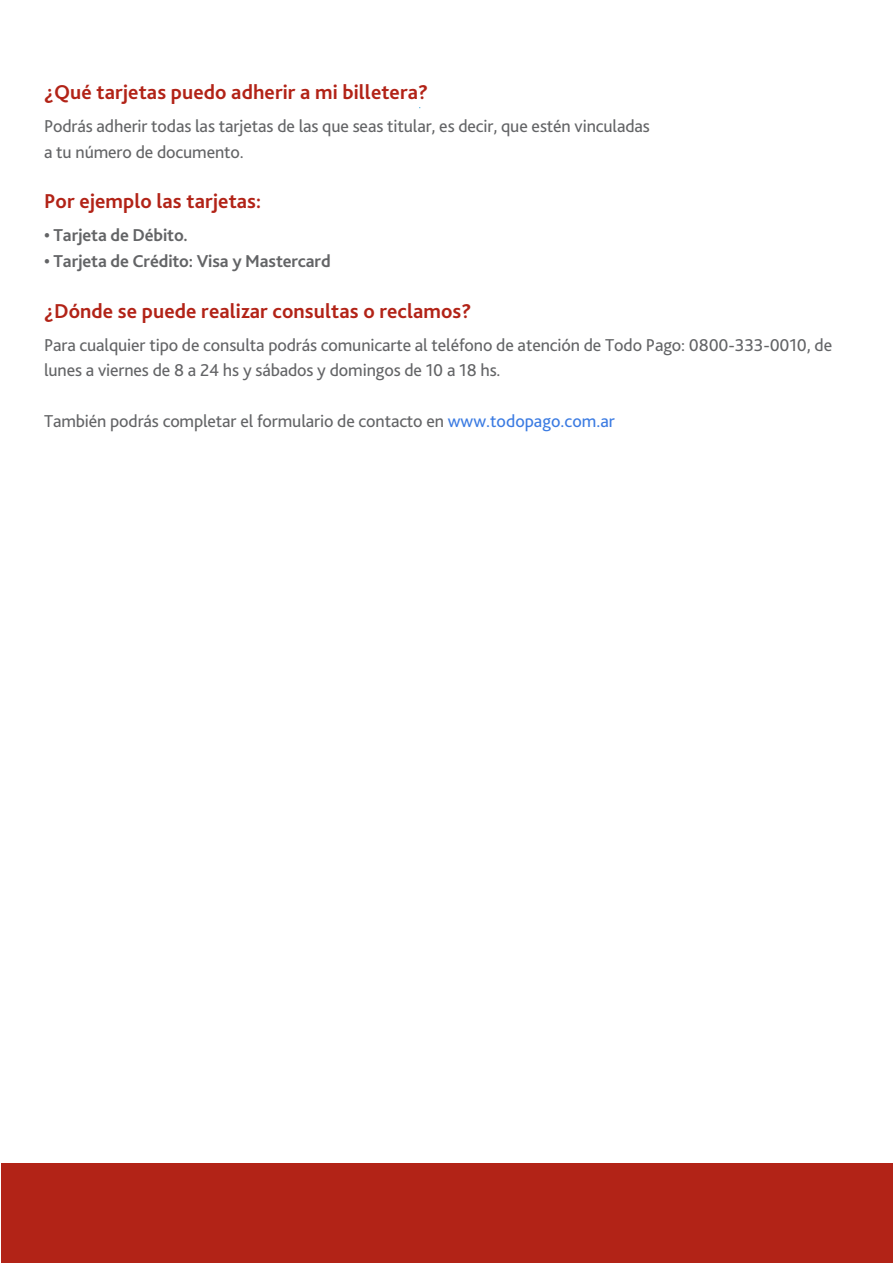
<style>
.page{position:relative;width:893px;height:1263px;background:#fff}
.page>*{position:absolute;margin:0;border:0;box-sizing:border-box;transform-origin:0 0}
.t1{font:700 21px "Bliss 2";letter-spacing:.005em;color:#b22317}
.t2{font:18px/25.5px "Bliss 2";letter-spacing:-.01em;color:#636466}
.t3{font:700 18px "Bliss 2";letter-spacing:-.01em;color:#636466}
.s1{color:#3b7be2}
</style>
<div class="page">
<div style="left:1px;top:1163px;width:891px;height:100px;background:#b22317"></div>
<p class="t1" style="left:44px;top:79px;width:386px">¿Qué tarjetas puedo adherir a mi billetera?</p>
<p class="t2" style="left:44px;top:113px;width:607px">Podrás adherir todas las tarjetas de las que seas titular, es decir, que estén vinculadas a tu número de documento.</p>
<p class="t1" style="left:44px;top:188px;width:219px">Por ejemplo las tarjetas:</p>
<p class="t3" style="left:44px;top:224px;width:145px">• Tarjeta de Débito.</p>
<p class="t3" style="left:44px;top:250px;width:288px">• Tarjeta de Crédito: Visa y Mastercard</p>
<p class="t1" style="left:44px;top:298px;width:429px">¿Dónde se puede realizar consultas o reclamos?</p>
<p class="t2" style="left:44px;top:332px;width:790px">Para cualquier tipo de consulta podrás comunicarte al teléfono de atención de Todo Pago: 0800-333-0010, de lunes a viernes de 8 a 24 hs y sábados y domingos de 10 a 18 hs.</p>
<p class="t2" style="left:44px;top:408px;width:572px">También podrás completar el formulario de contacto en <span class="s1">www.todopago.com.ar</span></p>
</div>
